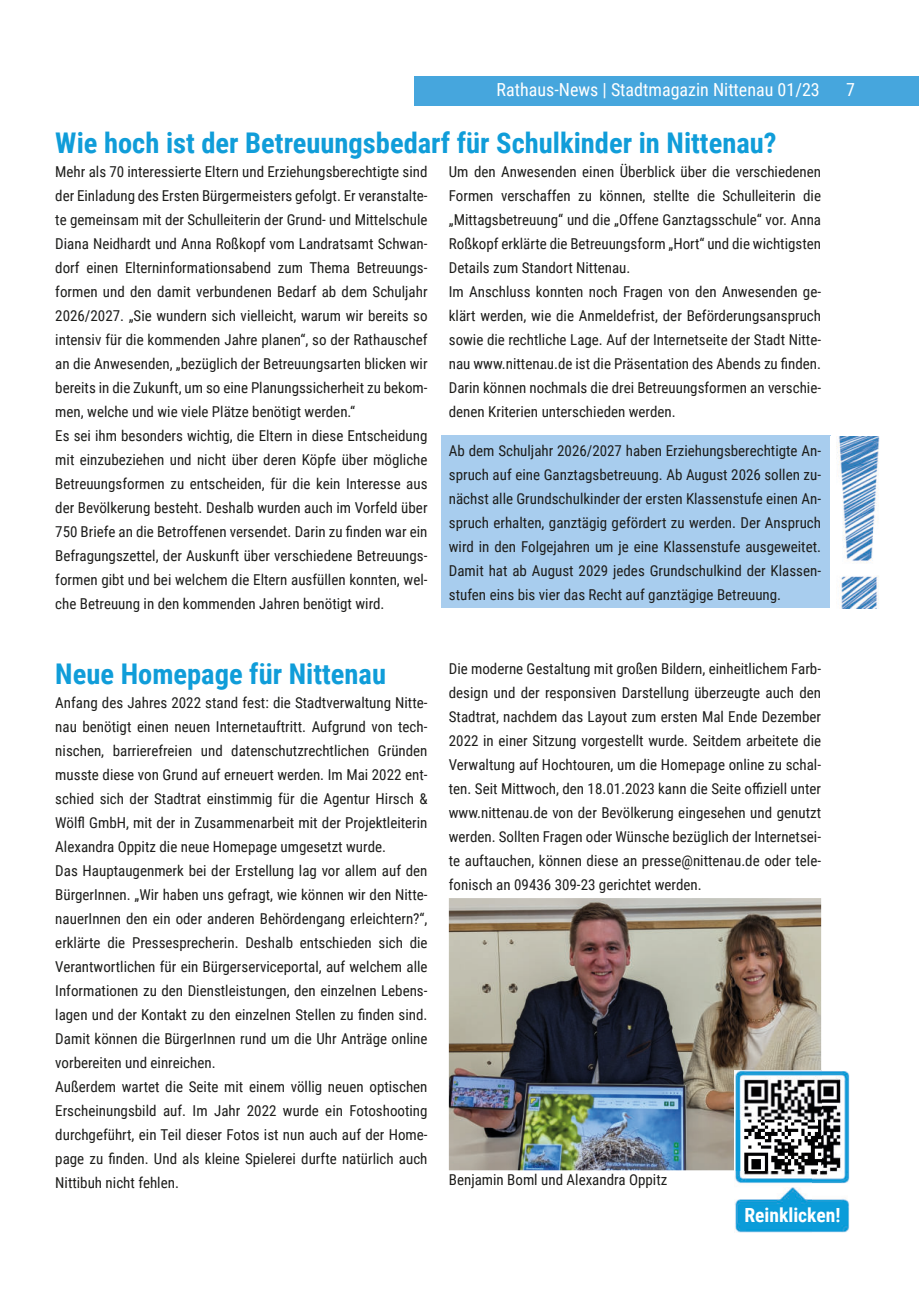
<style>
.page{position:relative;width:919px;height:1289px;background:#fff}
.page>*{position:absolute;margin:0;border:0;box-sizing:border-box;transform-origin:0 0}
.t1{font:700 28.5px "Roboto Condensed";color:#109dd9}
.t2{font:700 19.5px "Roboto Condensed";color:#fff}
.t3{font:18px "Roboto Condensed";color:#fff}
.t4{font:15px/24px "Roboto Condensed";color:#1d1d1b}
</style>
<div class="page">
<div style="left:414px;top:77px;width:504px;height:29px;background:#46a6dd"></div>
<img style="left:449px;top:898px;width:372px;height:272px">
<div style="left:441px;top:435px;width:389px;height:173px;background:#a8cdee"></div>
<img style="left:811px;top:1070px;width:38px;height:162px">
<img style="left:734px;top:1170px;width:77px;height:62px">
<img style="left:734px;top:1070px;width:87px;height:100px">
<img style="left:836px;top:436px;width:44px;height:172px">
<p class="t3" style="left:496px;top:82px;width:324px">Rathaus-News | Stadtmagazin Nittenau 01/23</p>
<p class="t3" style="left:846px;top:82px;width:10px">7</p>
<h1 class="t1" style="left:55px;top:131px;width:722px">Wie hoch ist der Betreuungsbedarf für Schulkinder in Nittenau?</h1>
<p class="t4" style="left:55px;top:160px;width:374px">Mehr als 70 interessierte Eltern und Erziehungsberechtigte sind der Einladung des Ersten Bürgermeisters gefolgt. Er veranstalte&shy;te gemeinsam mit der Schulleiterin der Grund- und Mittelschule Diana Neidhardt und Anna Roßkopf vom Landratsamt Schwan&shy;dorf einen Elterninformationsabend zum Thema Betreuungs&shy;formen und den damit verbundenen Bedarf ab dem Schuljahr 2026/2027. „Sie wundern sich vielleicht, warum wir bereits so intensiv für die kommenden Jahre planen“, so der Rathauschef an die Anwesenden, „bezüglich der Betreuungsarten blicken wir bereits in die Zukunft, um so eine Planungssicherheit zu bekom&shy;men, welche und wie viele Plätze benötigt werden.“<br>Es sei ihm besonders wichtig, die Eltern in diese Entscheidung mit einzubeziehen und nicht über deren Köpfe über mögliche Betreuungsformen zu entscheiden, für die kein Interesse aus der Bevölkerung besteht. Deshalb wurden auch im Vorfeld über 750 Briefe an die Betroffenen versendet. Darin zu finden war ein Befragungszettel, der Auskunft über verschiedene Betreuungs&shy;formen gibt und bei welchem die Eltern ausfüllen konnten, wel&shy;che Betreuung in den kommenden Jahren benötigt wird.</p>
<p class="t4" style="left:449px;top:160px;width:374px">Um den Anwesenden einen Überblick über die verschiedenen Formen verschaffen zu können, stellte die Schulleiterin die „Mittagsbetreuung“ und die „Offene Ganztagsschule“ vor. Anna Roßkopf erklärte die Betreuungsform „Hort“ und die wichtigsten Details zum Standort Nittenau.<br>Im Anschluss konnten noch Fragen von den Anwesenden ge&shy;klärt werden, wie die Anmeldefrist, der Beförderungsanspruch sowie die rechtliche Lage. Auf der Internetseite der Stadt Nitte&shy;nau www.nittenau.de ist die Präsentation des Abends zu finden.<br>Darin können nochmals die drei Betreuungsformen an verschie&shy;denen Kriterien unterschieden werden.</p>
<p class="t4" style="left:449px;top:439px;width:374px;text-align:justify">Ab dem Schuljahr 2026/2027 haben Erziehungsberechtigte An&shy;spruch auf eine Ganztagsbetreuung. Ab August 2026 sollen zu&shy;nächst alle Grundschulkinder der ersten Klassenstufe einen An&shy;spruch erhalten, ganztägig gefördert zu werden. Der Anspruch wird in den Folgejahren um je eine Klassenstufe ausgeweitet.<br>Damit hat ab August 2029 jedes Grundschulkind der Klassen&shy;stufen eins bis vier das Recht auf ganztägige Betreuung.</p>
<h1 class="t1" style="left:55px;top:662px;width:332px">Neue Homepage für Nittenau</h1>
<p class="t4" style="left:55px;top:691px;width:374px">Anfang des Jahres 2022 stand fest: die Stadtverwaltung Nitte&shy;nau benötigt einen neuen Internetauftritt. Aufgrund von tech&shy;nischen, barrierefreien und datenschutzrechtlichen Gründen musste diese von Grund auf erneuert werden. Im Mai 2022 ent&shy;schied sich der Stadtrat einstimmig für die Agentur Hirsch &amp; Wölfl GmbH, mit der in Zusammenarbeit mit der Projektleiterin Alexandra Oppitz die neue Homepage umgesetzt wurde.<br>Das Hauptaugenmerk bei der Erstellung lag vor allem auf den BürgerInnen. „Wir haben uns gefragt, wie können wir den Nitte&shy;nauerInnen den ein oder anderen Behördengang erleichtern?“, erklärte die Pressesprecherin. Deshalb entschieden sich die Verantwortlichen für ein Bürgerserviceportal, auf welchem alle Informationen zu den Dienstleistungen, den einzelnen Lebens&shy;lagen und der Kontakt zu den einzelnen Stellen zu finden sind.<br>Damit können die BürgerInnen rund um die Uhr Anträge online vorbereiten und einreichen.<br>Außerdem wartet die Seite mit einem völlig neuen optischen Erscheinungsbild auf. Im Jahr 2022 wurde ein Fotoshooting durchgeführt, ein Teil dieser Fotos ist nun auch auf der Home&shy;page zu finden. Und als kleine Spielerei durfte natürlich auch Nittibuh nicht fehlen.</p>
<p class="t4" style="left:449px;top:657px;width:374px;text-align:justify">Die moderne Gestaltung mit großen Bildern, einheitlichem Farb&shy;design und der responsiven Darstellung überzeugte auch den Stadtrat, nachdem das Layout zum ersten Mal Ende Dezember 2022 in einer Sitzung vorgestellt wurde. Seitdem arbeitete die Verwaltung auf Hochtouren, um die Homepage online zu schal&shy;ten. Seit Mittwoch, den 18.01.2023 kann die Seite offiziell unter www.nittenau.de von der Bevölkerung eingesehen und genutzt werden. Sollten Fragen oder Wünsche bezüglich der Internetsei&shy;te auftauchen, können diese an presse@nittenau.de oder tele&shy;fonisch an 09436 309-23 gerichtet werden.</p>
<p class="t4" style="left:449px;top:1168px;width:220px">Benjamin Boml und Alexandra Oppitz</p>
<h2 class="t2" style="left:744px;top:1206px;width:97px">Reinklicken!</h2>
</div>
